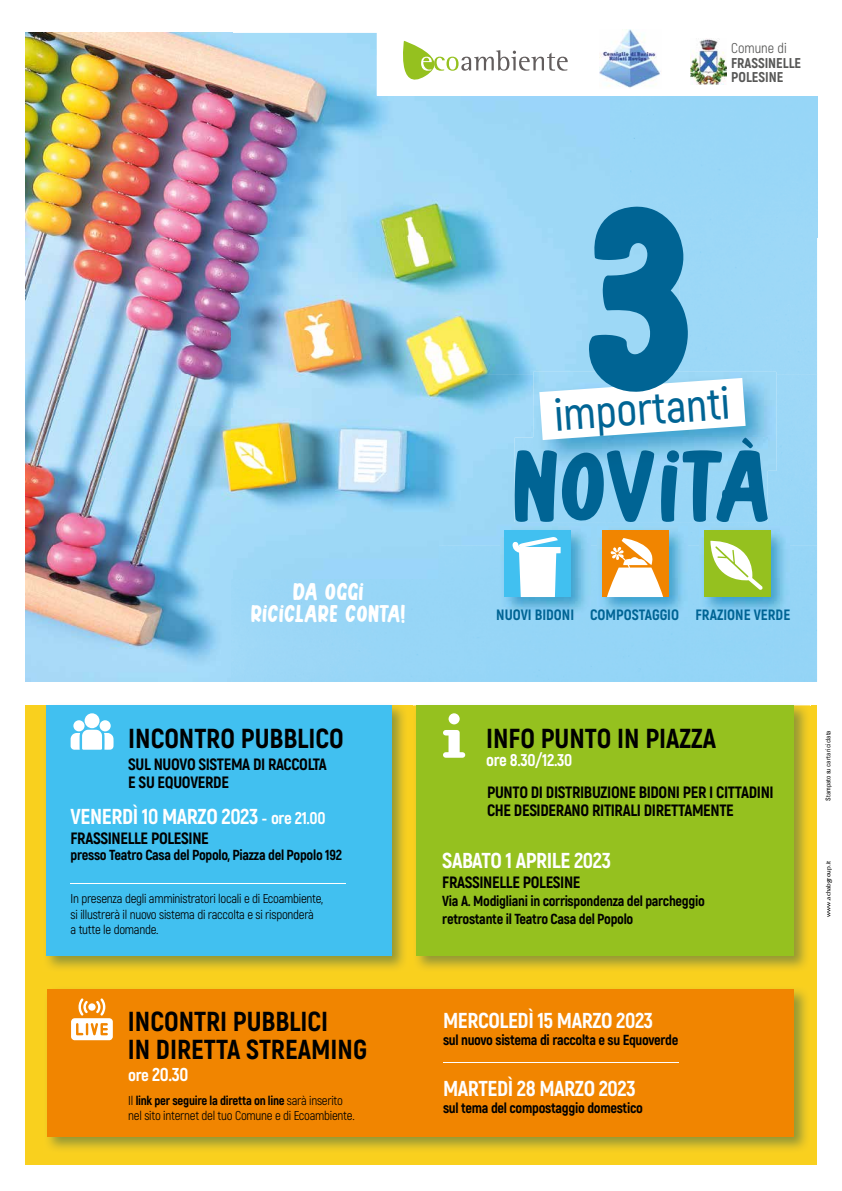
<style>
.page{position:relative;width:842px;height:1191px;background:#fff}
.page>*{position:absolute;margin:0;border:0;box-sizing:border-box;transform-origin:0 0}
.t1{font:330.3px "Cherry Blue";color:#006494}
.t2{font:126.9px "Cherry Blue";letter-spacing:.04em;color:#006494}
.t3{font:600 44.9px "Akrobat";color:#006494}
.t4{font:30.2px/22px "Cherry Blue";letter-spacing:.04em;color:#fff;text-align:center}
.t5{font:800 27.5px/28px "Akrobat";color:#000}
.t6{font:800 21.6px "Akrobat";letter-spacing:-.02em;color:#fff}
.t7{font:800 18.6px "Akrobat";color:#fff}
.t8{font:800 17px "Akrobat";letter-spacing:-.02em;color:#fff}
.t9{font:800 16.4px/18px "Akrobat";letter-spacing:-.02em;color:#000}
.t10{font:800 15px "Akrobat";color:#006494}
.t11{font:800 14.5px/18px "Akrobat";letter-spacing:-.02em;color:#000}
.t12{font:800 14.2px/14.4px "Akrobat";color:#575756}
.t13{font:14.2px "Akrobat";color:#575756}
.t14{font:12.8px/15.1px "Akrobat";letter-spacing:-.02em;color:#000}
.t15{font:condensed 6.5px "Univers";color:#000}
.t16{font:6.5px "Fritz";color:#000}
.s1{font-size:17px}
.s2{font-weight:800}
</style>
<div class="page">
<div style="left:26px;top:705px;width:791px;height:460px;background:#f9d01e"></div>
<img style="left:46px;top:705px;width:358px;height:264px">
<div style="left:46px;top:705px;width:346px;height:250px;background:#41c0f0"></div>
<img style="left:47px;top:990px;width:760px;height:160px">
<div style="left:47px;top:989px;width:747px;height:147px;background:#f18500"></div>
<div style="left:85px;top:713px;width:15px;height:15px;background:#fff;border-radius:50%"></div>
<svg style="left:71px;top:729px;width:43px;height:21px"></svg>
<div style="left:73px;top:720px;width:12px;height:11px;background:#fff;border-radius:50%"></div>
<div style="left:100px;top:720px;width:11px;height:11px;background:#fff;border-radius:50%"></div>
<img style="left:26px;top:33px;width:206px;height:649px">
<img style="left:232px;top:33px;width:172px;height:205px">
<img style="left:404px;top:96px;width:413px;height:142px">
<img style="left:232px;top:238px;width:206px;height:444px">
<img style="left:438px;top:238px;width:379px;height:136px">
<img style="left:438px;top:374px;width:104px;height:171px">
<div style="left:748px;top:374px;width:69px;height:171px;background:#9bd7f7"></div>
<div style="left:515px;top:438px;width:253px;height:84px;background:#98d6f7"></div>
<div style="left:377px;top:23px;width:465px;height:73px;background:#fff"></div>
<img style="left:413px;top:705px;width:397px;height:264px">
<div style="left:417px;top:705px;width:377px;height:250px;background:#95c11f"></div>
<img style="left:533px;top:372px;width:243px;height:99px">
<img style="left:533px;top:438px;width:235px;height:33px">
<svg style="left:539px;top:378px;width:207px;height:62px"></svg>
<img style="left:700px;top:526px;width:90px;height:90px">
<div style="left:704px;top:530px;width:66px;height:67px;background:#95c11f"></div>
<svg style="left:710px;top:540px;width:53px;height:50px"></svg>
<img style="left:598px;top:526px;width:90px;height:90px">
<div style="left:602px;top:530px;width:66px;height:67px;background:#f18500"></div>
<svg style="left:607px;top:538px;width:56px;height:59px"></svg>
<img style="left:500px;top:526px;width:90px;height:90px">
<div style="left:504px;top:530px;width:67px;height:67px;background:#41c0f0"></div>
<svg style="left:512px;top:537px;width:49px;height:60px"></svg>
<svg style="left:403px;top:41px;width:165px;height:39px"></svg>
<img style="left:599px;top:29px;width:62px;height:59px">
<hr style="left:443px;top:1061px;width:236px;height:1px;background:#fff">
<svg style="left:71px;top:998px;width:42px;height:42px"></svg>
<svg style="left:443px;top:730px;width:22px;height:27px"></svg>
<div style="left:448px;top:713px;width:12px;height:11px;background:#fff;border-radius:50%"></div>
<hr style="left:71px;top:883px;width:275px;height:1px;background:#fff">
<img style="left:691px;top:39px;width:35px;height:45px">
<p class="t13" style="left:731px;top:40px;width:57px">Comune di</p>
<p class="t12" style="left:731px;top:55px;width:72px">FRASSINELLE<br>POLESINE</p>
<h3 class="t4" style="left:251px;top:580px;width:156px">DA OGGI<br>RICICLARE CONTA!</h3>
<h1 class="t1" style="left:590px;top:170px;width:104px">3</h1>
<h3 class="t3" style="left:552px;top:388px;width:178px;rotate:-4deg">importanti</h3>
<h2 class="t2" style="left:514px;top:437px;width:257px">NOVITÀ</h2>
<p class="t10" style="left:496px;top:605px;width:296px">NUOVI BIDONI COMPOSTAGGIO FRAZIONE VERDE</p>
<h3 class="t5" style="left:128px;top:724px;width:217px">INCONTRO PUBBLICO</h3>
<p class="t9" style="left:128px;top:755px;width:200px">SUL NUOVO SISTEMA DI RACCOLTA<br>E SU EQUOVERDE</p>
<h3 class="t6" style="left:71px;top:803px;width:256px">VENERDÌ 10 MARZO 2023 <span class="s1">- ore 21.00</span></h3>
<p class="t9" style="left:71px;top:829px;width:140px">FRASSINELLE POLESINE</p>
<p class="t11" style="left:71px;top:846px;width:273px">presso Teatro Casa del Popolo, Piazza del Popolo 192</p>
<p class="t14" style="left:71px;top:891px;width:254px">In presenza degli amministratori locali e di Ecoambiente, si illustrerà il nuovo sistema di raccolta e si risponderà<br>a tutte le domande.</p>
<h3 class="t5" style="left:128px;top:1007px;width:241px">INCONTRI PUBBLICI<br>IN DIRETTA STREAMING</h3>
<h3 class="t7" style="left:128px;top:1062px;width:62px"><span class="s1">ore</span> 20.30</h3>
<p class="t14" style="left:128px;top:1093px;width:228px">Il <span class="s2">link per seguire la diretta on line</span> sarà inserito nel sito internet del tuo Comune e di Ecoambiente.</p>
<h3 class="t5" style="left:486px;top:724px;width:231px">INFO PUNTO IN PIAZZA</h3>
<h3 class="t8" style="left:486px;top:749px;width:88px">ore 8.30/12.30</h3>
<p class="t9" style="left:487px;top:782px;width:288px">PUNTO DI DISTRIBUZIONE BIDONI PER I CITTADINI<br>CHE DESIDERANO RITIRALI DIRETTAMENTE</p>
<h3 class="t6" style="left:442px;top:847px;width:170px">SABATO 1 APRILE 2023</h3>
<p class="t9" style="left:442px;top:873px;width:140px">FRASSINELLE POLESINE</p>
<p class="t11" style="left:442px;top:892px;width:264px">Via A. Modigliani in corrispondenza del parcheggio retrostante il Teatro Casa del Popolo</p>
<h3 class="t6" style="left:443px;top:1007px;width:212px">MERCOLEDÌ 15 MARZO 2023</h3>
<p class="t11" style="left:443px;top:1031px;width:237px">sul nuovo sistema di raccolta e su Equoverde</p>
<h3 class="t6" style="left:443px;top:1074px;width:194px">MARTEDÌ 28 MARZO 2023</h3>
<p class="t11" style="left:443px;top:1098px;width:201px">sul tema del compostaggio domestico</p>
<p class="t15" style="left:824px;top:801px;width:72px;rotate:-90deg">Stampato su carta riciclata</p>
<p class="t16" style="left:824px;top:916px;width:57px;rotate:-90deg">www.achabgroup.it</p>
</div>
